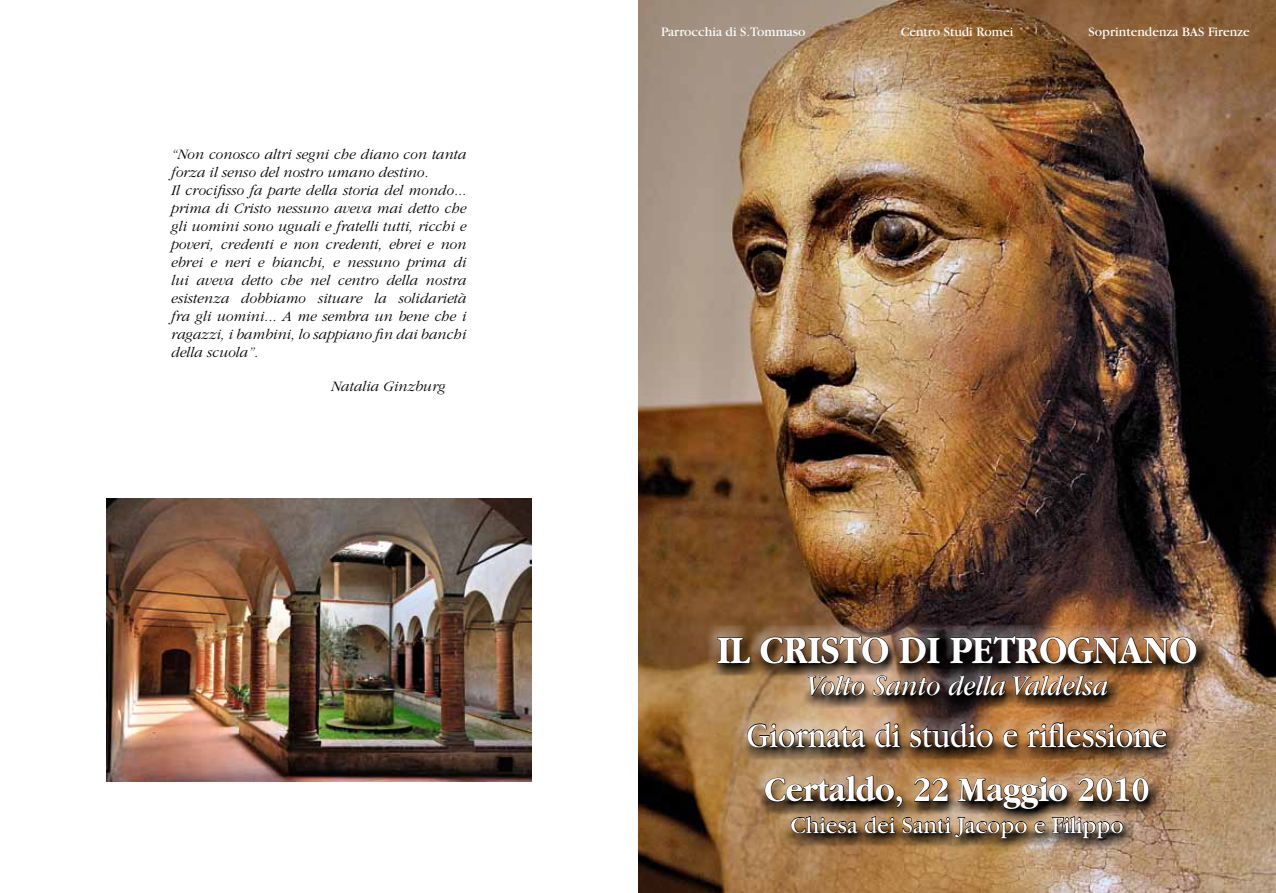
<style>
.page{position:relative;width:1276px;height:893px;background:#fff}
.page>*{position:absolute;margin:0;border:0;box-sizing:border-box;transform-origin:0 0}
.t1{font:700 40.35px "Garamond";color:#fff;scale:.9 1}
.t2{font:36px "Garamond";color:#fff;scale:.9 1}
.t3{font:700 36px "Garamond";color:#fff;scale:.9 1}
.t4{font:italic 30px "Garamond";color:#fff;scale:.9 1}
.t5{font:24px "Garamond";color:#fff}
.t6{font:italic 300 15px/18px "Garamond";color:#000}
.t7{font:13.5px "Garamond";color:#fff}
</style>
<div class="page">
<img style="left:638px;top:0;width:638px;height:893px">
<div style="left:704px;top:624px;width:500px;height:48px;background:#fff;opacity:.5"></div>
<svg style="left:707px;top:631px;width:502px;height:46px;background:#76593d"></svg>
<svg style="left:716px;top:637px;width:35px;height:27px"></svg>
<svg style="left:760px;top:618px;width:129px;height:46px;background:#76583f"></svg>
<svg style="left:898px;top:636px;width:42px;height:26px"></svg>
<div style="left:795px;top:662px;width:323px;height:42px;background:#fff;opacity:.5"></div>
<svg style="left:801px;top:666px;width:320px;height:43px;background:#6c4f39"></svg>
<svg style="left:807px;top:675px;width:58px;height:21px"></svg>
<svg style="left:872px;top:675px;width:68px;height:21px"></svg>
<img style="left:948px;top:618px;width:249px;height:78px">
<div style="left:752px;top:763px;width:405px;height:53px;background:#fff;opacity:.5"></div>
<svg style="left:756px;top:767px;width:406px;height:55px;background:#af8357"></svg>
<div style="left:735px;top:709px;width:441px;height:41px;background:#fff;opacity:.5"></div>
<svg style="left:738px;top:714px;width:441px;height:47px;background:#926b45"></svg>
<svg style="left:747px;top:723px;width:119px;height:25px;background:#87725a"></svg>
<svg style="left:874px;top:722px;width:27px;height:26px"></svg>
<svg style="left:909px;top:722px;width:84px;height:26px;background:#553d2d"></svg>
<svg style="left:1002px;top:729px;width:16px;height:19px"></svg>
<svg style="left:1026px;top:722px;width:141px;height:26px;background:#7c593b"></svg>
<svg style="left:764px;top:775px;width:385px;height:118px;background:#937351"></svg>
<img style="left:106px;top:498px;width:425px;height:283px">
<p class="t6" style="left:171px;top:145px;width:297px">“Non conosco altri segni che diano con tanta forza il senso del nostro umano destino.<br>Il crocifisso fa parte della storia del mondo... prima di Cristo nessuno aveva mai detto che gli uomini sono uguali e fratelli tutti, ricchi e poveri, credenti e non credenti, ebrei e non ebrei e neri e bianchi, e nessuno prima di lui aveva detto che nel centro della nostra esistenza dobbiamo situare la solidarietà fra gli uomini... A me sembra un bene che i ragazzi, i bambini, lo sappiano fin dai banchi della scuola”.</p>
<p class="t6" style="left:331px;top:377px;width:116px">Natalia Ginzburg</p>
<p class="t7" style="left:661px;top:25px;width:146px">Parrocchia di S.Tommaso</p>
<p class="t7" style="left:900px;top:25px;width:114px">Centro Studi Romei</p>
<p class="t7" style="left:1088px;top:25px;width:163px">Soprintendenza BAS Firenze</p>
<h1 class="t1" style="left:717px;top:629px;width:535px">IL CRISTO DI PETROGNANO</h1>
<h3 class="t4" style="left:805px;top:670px;width:338px">Volto Santo della Valdelsa</h3>
<h2 class="t2" style="left:746px;top:716px;width:469px">Giornata di studio e riflessione</h2>
<h2 class="t3" style="left:764px;top:771px;width:429px">Certaldo, 22 Maggio 2010</h2>
<h3 class="t5" style="left:790px;top:813px;width:335px">Chiesa dei Santi Jacopo e Filippo</h3>
</div>
